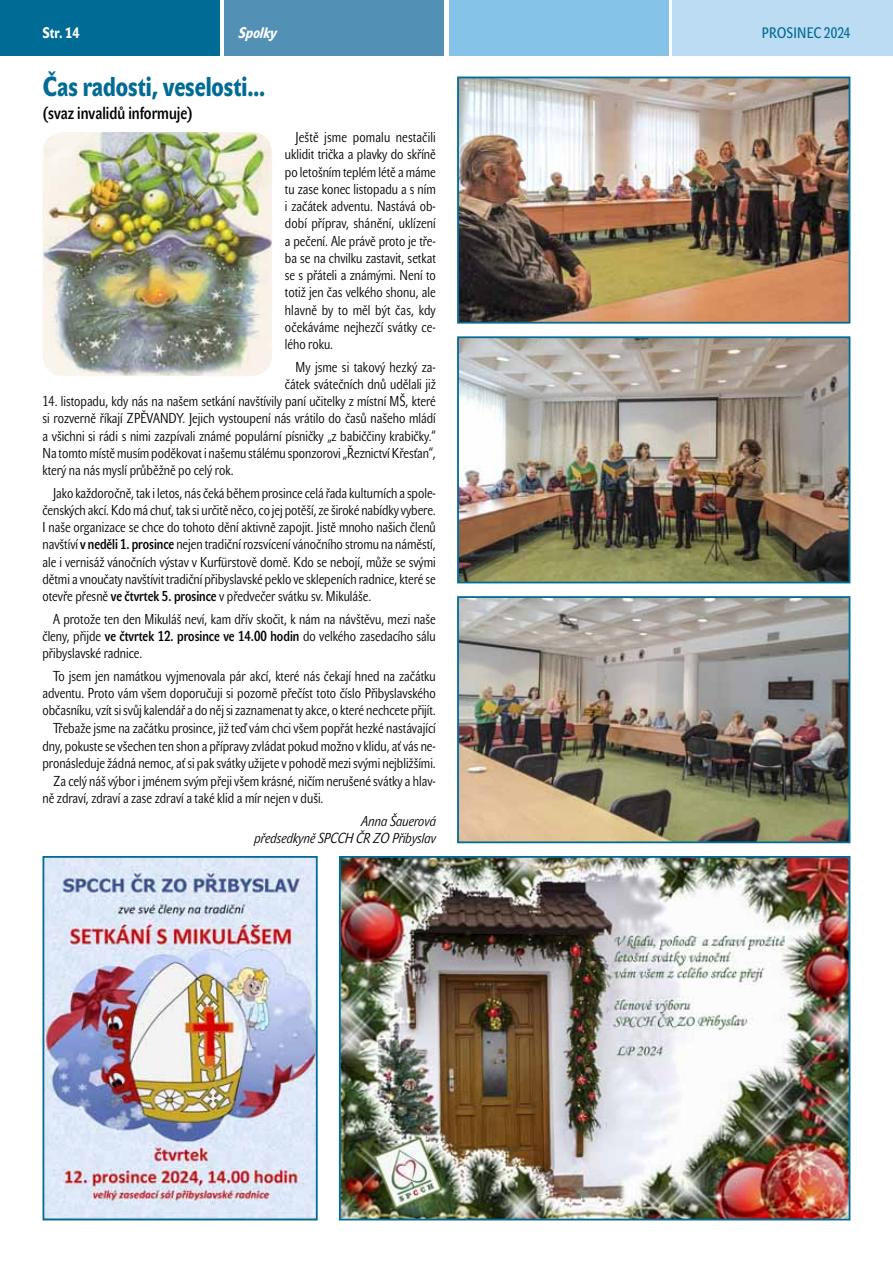
<style>
.page{position:relative;width:893px;height:1263px;background:#fff}
.page>*{position:absolute;margin:0;border:0;box-sizing:border-box;transform-origin:0 0}
.t1{font:700 27px "John Sans Cond Med Pro";color:#006b95}
.t2{font:700 17.25px "John Sans Cond Lite Pro";color:#000}
.t3{font:15px "John Sans Cond Text Pro";letter-spacing:.005em;color:#006b95}
.t4{font:700 15px "John Sans Cond Med Pro";color:#fff}
.t5{font:italic 700 15px "John Sans Cond Med Pro";letter-spacing:.005em;color:#fff}
.t6{font:14.25px/17.2px "John Sans Cond Lite Pro";color:#000;text-align:justify}
.t7{font:italic 14.25px/17.2px "John Sans Cond Lite Pro";color:#000;text-align:right}
.s1{font-weight:700}
</style>
<div class="page">
<div style="left:0;top:0;width:219px;height:55px;background:#006b95"></div>
<div style="left:225px;top:0;width:219px;height:55px;background:#5390b5"></div>
<div style="left:449px;top:0;width:219px;height:55px;background:#85c3e8"></div>
<div style="left:672px;top:0;width:221px;height:55px;background:#bbdcf3"></div>
<img style="left:42px;top:856px;width:276px;height:365px">
<img style="left:338px;top:856px;width:513px;height:365px">
<img style="left:43px;top:132px;width:229px;height:244px;border-radius:21px">
<img style="left:460px;top:80px;width:387px;height:241px">
<div style="left:457px;top:77px;width:393px;height:247px;border:2px solid #006b95"></div>
<img style="left:460px;top:339px;width:387px;height:241px">
<div style="left:457px;top:336px;width:393px;height:247px;border:2px solid #006b95"></div>
<img style="left:460px;top:599px;width:387px;height:241px">
<div style="left:457px;top:596px;width:393px;height:247px;border:2px solid #006b95"></div>
<p class="t4" style="left:43px;top:27px;width:39px">Str. 14</p>
<p class="t5" style="left:238px;top:28px;width:40px">Spolky</p>
<p class="t3" style="left:762px;top:27px;width:90px">PROSINEC 2024</p>
<h1 class="t1" style="left:43px;top:76px;width:224px">Čas radosti, veselosti…</h1>
<p class="t2" style="left:43px;top:106px;width:152px">(svaz invalidů informuje)</p>
<p class="t6" style="left:285px;top:130px;width:152px;text-indent:11px">Ještě jsme pomalu nestačili uklidit trička a plavky do skříně po letošním teplém létě a máme tu zase konec listopadu a s ním i začátek adventu. Nastává ob&shy;dobí příprav, shánění, uklízení a pečení. Ale právě proto je tře&shy;ba se na chvilku zastavit, setkat se s přáteli a známými. Není to totiž jen čas velkého shonu, ale hlavně by to měl být čas, kdy očekáváme nejhezčí svátky ce&shy;lého roku.</p>
<p class="t6" style="left:285px;top:359px;width:152px;text-align:right">My jsme si takový hezký za&shy;čátek svátečních dnů udělali již</p>
<p class="t6" style="left:43px;top:394px;width:395px">14. listopadu, kdy nás na našem setkání navštívily paní učitelky z místní MŠ, které si rozverně říkají ZPĚVANDY. Jejich vystoupení nás vrátilo do časů našeho mládí a všichni si rádi s nimi zazpívali známé populární písničky „z babiččiny krabičky.“ Na tomto místě musím poděkovat i našemu stálému sponzorovi „Řeznictví Křesťan“, který na nás myslí průběžně po celý rok.</p>
<p class="t6" style="left:43px;top:485px;width:395px;text-indent:11px">Jako každoročně, tak i letos, nás čeká během prosince celá řada kulturních a spole&shy;čenských akcí. Kdo má chuť, tak si určitě něco, co jej potěší, ze široké nabídky vybere.<br>I naše organizace se chce do tohoto dění aktivně zapojit. Jistě mnoho našich členů navštíví <span class="s1">v neděli 1. prosince</span> nejen tradiční rozsvícení vánočního stromu na náměstí, ale i vernisáž vánočních výstav v Kurfürstově domě. Kdo se nebojí, může se svými dětmi a vnoučaty navštívit tradiční přibyslavské peklo ve sklepeních radnice, které se otevře přesně <span class="s1">ve čtvrtek 5. prosince</span> v předvečer svátku sv. Mikuláše.</p>
<p class="t6" style="left:43px;top:611px;width:395px;text-indent:11px">A protože ten den Mikuláš neví, kam dřív skočit, k nám na návštěvu, mezi naše členy, přijde <span class="s1">ve čtvrtek 12. prosince ve 14.00 hodin</span> do velkého zasedacího sálu přibyslavské radnice.</p>
<p class="t6" style="left:53px;top:668px;width:384px">To jsem jen namátkou vyjmenovala pár akcí, které nás čekají hned na začátku</p>
<p class="t6" style="left:43px;top:685px;width:395px">adventu. Proto vám všem doporučuji si pozorně přečíst toto číslo Přibyslavského</p>
<p class="t6" style="left:43px;top:703px;width:395px">občasníku, vzít si svůj kalendář a do něj si zaznamenat ty akce, o které nechcete přijít.</p>
<p class="t6" style="left:53px;top:721px;width:384px">Třebaže jsme na začátku prosince, již teď vám chci všem popřát hezké nastávající</p>
<p class="t6" style="left:43px;top:738px;width:395px">dny, pokuste se všechen ten shon a přípravy zvládat pokud možno v klidu, ať vás ne-</p>
<p class="t6" style="left:43px;top:755px;width:395px">pronásleduje žádná nemoc, ať si pak svátky užijete v pohodě mezi svými nejbližšími.</p>
<p class="t6" style="left:53px;top:774px;width:384px">Za celý náš výbor i jménem svým přeji všem krásné, ničím nerušené svátky a hlav-</p>
<p class="t6" style="left:43px;top:791px;width:282px">ně zdraví, zdraví a zase zdraví a také klid a mír nejen v duši.</p>
<p class="t7" style="left:254px;top:814px;width:183px">Anna Šauerová<br>předsedkyně SPCCH ČR ZO Přibyslav</p>
</div>
